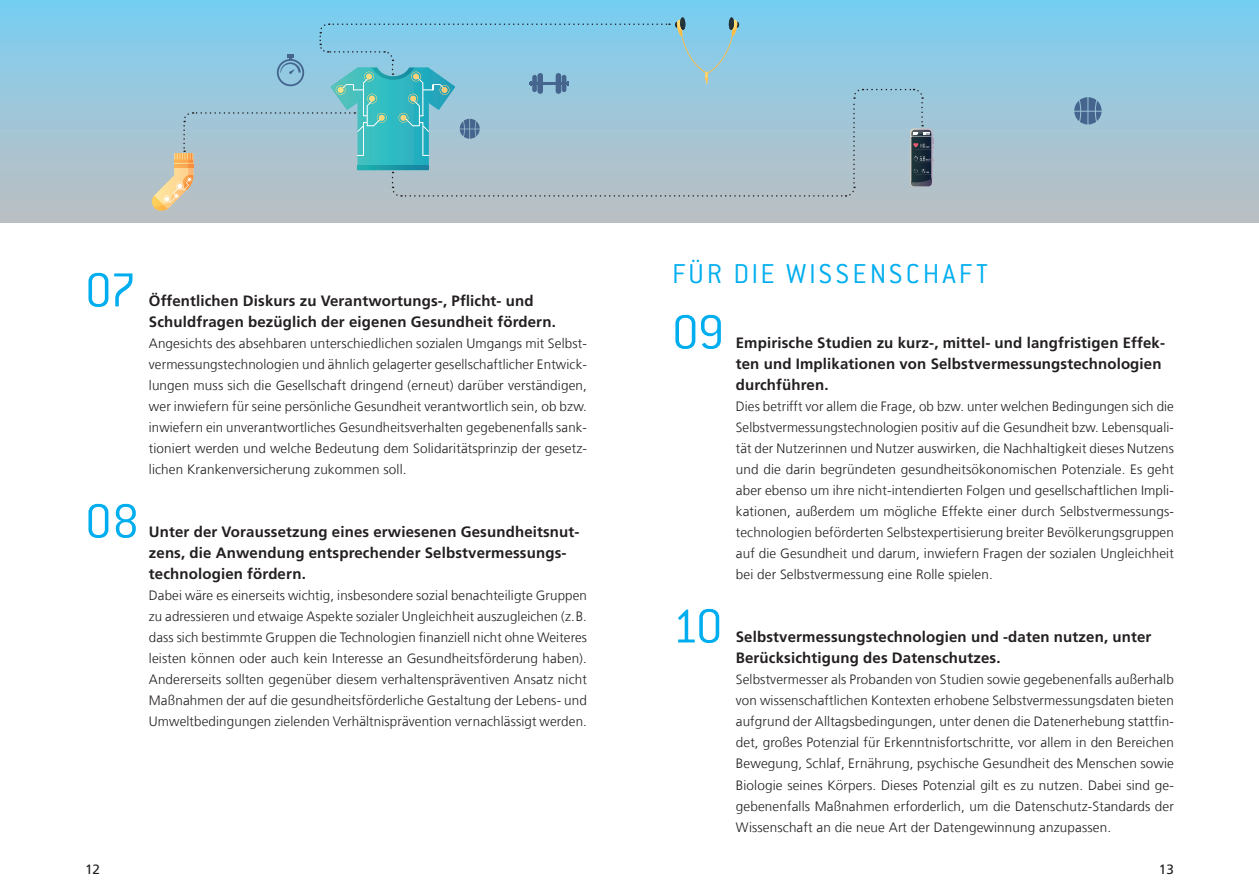
<style>
.page{position:relative;width:1259px;height:893px;background:#fff}
.page>*{position:absolute;margin:0;border:0;box-sizing:border-box;transform-origin:0 0}
.t1{font:300 52.5px "Conduit ITC Std";letter-spacing:-.03em;color:#00aeef}
.ZwischenÜ{font:300 30px "Conduit ITC Std";letter-spacing:.1em;color:#00aeef}
.t2{font:700 15px/21px "Frutiger LT Com";letter-spacing:.01em;color:#231f20}
._03_Fliesstext_Fruti{font:300 13.5px/21px "Frutiger LT Com";letter-spacing:.01em;color:#231f20;text-align:justify}
.t3{font:13.5px "Frutiger LT Com";color:#231f20}
</style>
<div class="page">
<div style="left:0;top:0;width:1259px;height:222px;background:linear-gradient(to bottom,#79cef2,#bebfc1)"></div>
<svg style="left:1074px;top:97px;width:27px;height:27px"></svg>
<svg style="left:150px;top:17px;width:784px;height:196px;background:#97c3d3"></svg>
<p class="t1" style="left:85px;top:258px;width:53px">07</p>
<p class="t1" style="left:85px;top:489px;width:56px">08</p>
<p class="t2" style="left:149px;top:291px;width:408px">Öffentlichen Diskurs zu Verantwortungs-, Pflicht- und<br>Schuldfragen bezüglich der eigenen Gesundheit fördern.</p>
<p class="_03_Fliesstext_Fruti" style="left:149px;top:333px;width:439px">Angesichts des absehbaren unterschiedlichen sozialen Umgangs mit Selbst&shy;vermessungstechnologien und ähnlich gelagerter gesellschaftlicher Entwick&shy;lungen muss sich die Gesellschaft dringend (erneut) darüber verständigen, wer inwiefern für seine persönliche Gesundheit verantwortlich sein, ob bzw. inwiefern ein unverantwortliches Gesundheitsverhalten gegebenenfalls sank&shy;tioniert werden und welche Bedeutung dem Solidaritätsprinzip der gesetz&shy;lichen Krankenversicherung zukommen soll.</p>
<p class="t2" style="left:149px;top:522px;width:432px">Unter der Voraussetzung eines erwiesenen Gesundheitsnut&shy;zens, die Anwendung entsprechender Selbstvermessungs&shy;technologien fördern.</p>
<p class="_03_Fliesstext_Fruti" style="left:149px;top:585px;width:439px">Dabei wäre es einerseits wichtig, insbesondere sozial benachteiligte Gruppen zu adressieren und etwaige Aspekte sozialer Ungleichheit auszugleichen (z.B. dass sich bestimmte Gruppen die Technologien finanziell nicht ohne Weiteres leisten können oder auch kein Interesse an Gesundheitsförderung haben).<br>Andererseits sollten gegenüber diesem verhaltenspräventiven Ansatz nicht Maßnahmen der auf die gesundheitsförderliche Gestaltung der Lebens- und Umweltbedingungen zielenden Verhältnisprävention vernachlässigt werden.</p>
<p class="ZwischenÜ" style="left:672px;top:256px;width:317px">FÜR DIE WISSENSCHAFT</p>
<p class="t1" style="left:672px;top:300px;width:54px">09</p>
<p class="t2" style="left:736px;top:333px;width:431px">Empirische Studien zu kurz-, mittel- und langfristigen Effek&shy;ten und Implikationen von Selbstvermessungstechnologien durchführen.</p>
<p class="_03_Fliesstext_Fruti" style="left:736px;top:396px;width:439px">Dies betrifft vor allem die Frage, ob bzw. unter welchen Bedingungen sich die Selbstvermessungstechnologien positiv auf die Gesundheit bzw. Lebensquali&shy;tät der Nutzerinnen und Nutzer auswirken, die Nachhaltigkeit dieses Nutzens und die darin begründeten gesundheitsökonomischen Potenziale. Es geht aber ebenso um ihre nicht-intendierten Folgen und gesellschaftlichen Impli&shy;kationen, außerdem um mögliche Effekte einer durch Selbstvermessungs&shy;technologien beförderten Selbstexpertisierung breiter Bevölkerungsgruppen auf die Gesundheit und darum, inwiefern Fragen der sozialen Ungleichheit bei der Selbstvermessung eine Rolle spielen.</p>
<p class="t1" style="left:672px;top:594px;width:52px">10</p>
<p class="t2" style="left:736px;top:627px;width:417px">Selbstvermessungstechnologien und -daten nutzen, unter<br>Berücksichtigung des Datenschutzes.</p>
<p class="_03_Fliesstext_Fruti" style="left:736px;top:669px;width:439px">Selbstvermesser als Probanden von Studien sowie gegebenenfalls außerhalb von wissenschaftlichen Kontexten erhobene Selbstvermessungsdaten bieten aufgrund der Alltagsbedingungen, unter denen die Datenerhebung stattfin&shy;det, großes Potenzial für Erkenntnisfortschritte, vor allem in den Bereichen Bewegung, Schlaf, Ernährung, psychische Gesundheit des Menschen sowie Biologie seines Körpers. Dieses Potenzial gilt es zu nutzen. Dabei sind ge&shy;gebenenfalls Maßnahmen erforderlich, um die Datenschutz-Standards der Wissenschaft an die neue Art der Datengewinnung anzupassen.</p>
<p class="t3" style="left:85px;top:861px;width:17px">12</p>
<p class="t3" style="left:1159px;top:861px;width:17px">13</p>
</div>
